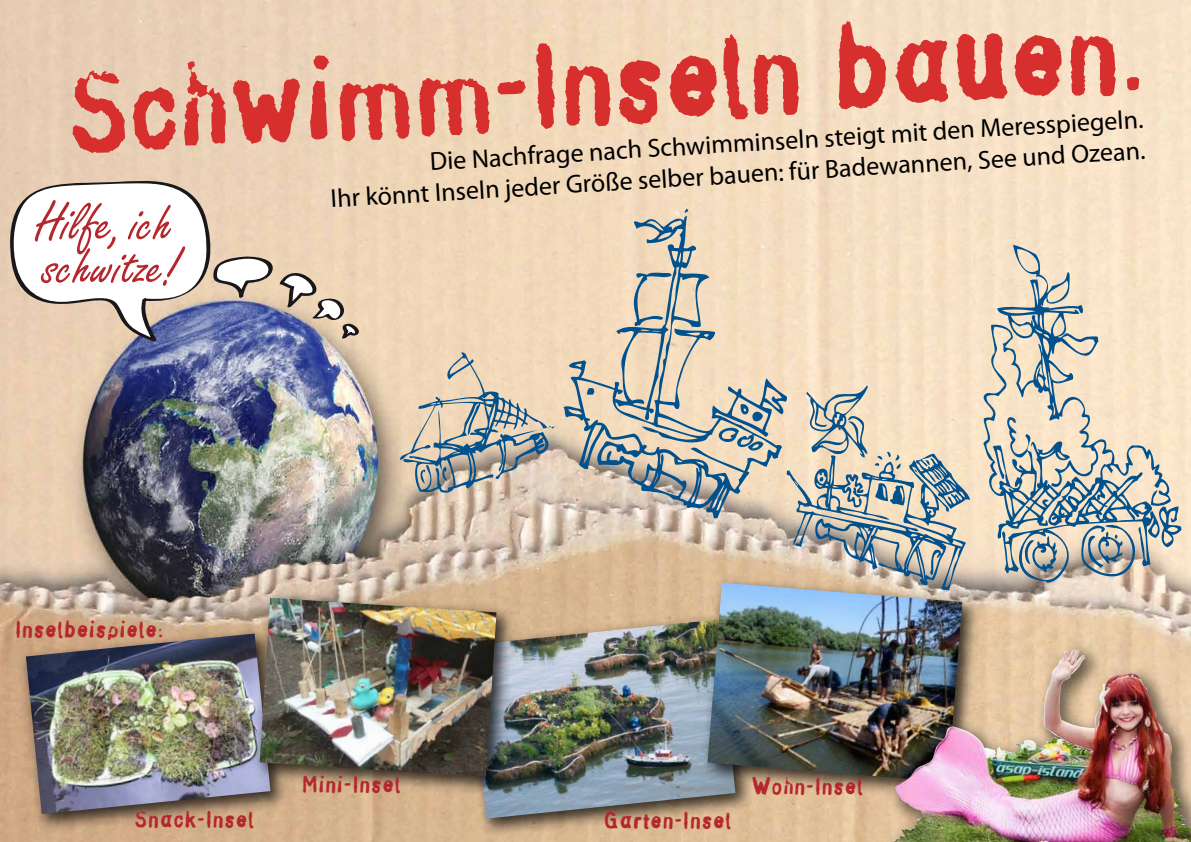
<style>
.page{position:relative;width:1191px;height:842px;background:#fff}
.page>*{position:absolute;margin:0;border:0;box-sizing:border-box;transform-origin:0 0}
.t1{font:110px "Stamp Gothic";color:#d62f2e}
.t2{font:57.8px/43.4px "Freestyle Script";color:#b5272d}
.t3{font:26px/31.8px "Myriad Pro";color:#000;text-align:right}
.t4{font:22px "Stamp Gothic";color:#b4272d}
</style>
<div class="page">
<img style="left:0;top:0;width:1191px;height:842px">
<img style="left:447px;top:595px;width:320px;height:247px">
<img style="left:551px;top:619px;width:184px;height:200px">
<img style="left:695px;top:569px;width:292px;height:238px">
<img style="left:707px;top:583px;width:255px;height:199px">
<img style="left:13px;top:621px;width:284px;height:218px">
<img style="left:26px;top:633px;width:199px;height:181px">
<img style="left:225px;top:557px;width:326px;height:262px">
<img style="left:260px;top:598px;width:236px;height:179px">
<svg style="left:9px;top:174px;width:352px;height:168px"></svg>
<svg style="left:400px;top:352px;width:156px;height:142px;background:#c3bcae"></svg>
<svg style="left:563px;top:209px;width:224px;height:310px;background:#cfc5b5"></svg>
<svg style="left:786px;top:385px;width:184px;height:206px;background:#c1beb3"></svg>
<svg style="left:977px;top:245px;width:204px;height:338px;background:#d0cbbd"></svg>
<img style="left:879px;top:635px;width:312px;height:207px">
<img style="left:893px;top:651px;width:298px;height:191px">
<h1 class="t1" style="left:61px;top:39px;width:1086px;rotate:-3deg">Schwimm-Inseln bauen.</h1>
<p class="t3" style="left:328px;top:148px;width:817px;rotate:-3deg">Die Nachfrage nach Schwimminseln steigt mit den Meresspiegeln.<br>Ihr könnt Inseln jeder Größe selber bauen: für Badewannen, See und Ozean.</p>
<h2 class="t2" style="left:36px;top:204px;width:145px">Hilfe,ich schwitze!</h2>
<p class="t4" style="left:14px;top:615px;width:151px">Inselbeispiele:</p>
<p class="t4" style="left:134px;top:805px;width:122px">Snack-Insel</p>
<p class="t4" style="left:302px;top:770px;width:101px">Mini-Insel</p>
<p class="t4" style="left:603px;top:806px;width:130px">Garten-Insel</p>
<p class="t4" style="left:751px;top:772px;width:114px">Wohn-Insel</p>
</div>
